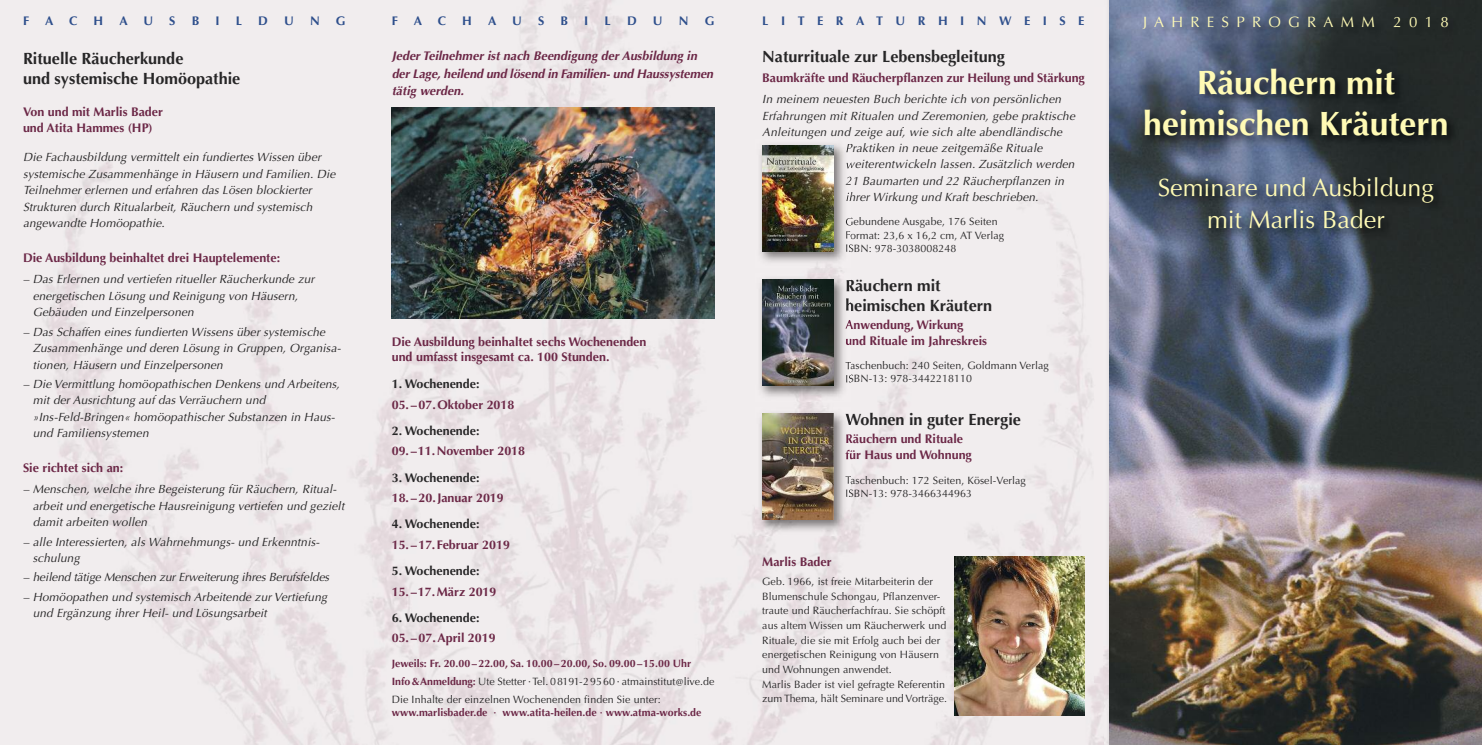
<style>
.page{position:relative;width:1482px;height:745px;background:#fff}
.page>*{position:absolute;margin:0;border:0;box-sizing:border-box;transform-origin:0 0}
.t1{font:700 33.75px/41.2px "Optima";color:#fffab5;text-align:center}
.t2{font:25px/32.5px "Optima";color:#fffab5;text-align:center}
.t3{font:700 16.25px/20.2px "Optima";color:#272627}
.t4{font:15px "Optima";letter-spacing:.485em;color:#fffab5}
.t5{font:700 12.5px/16.2px "Optima";color:#6c2847}
.t6{font:italic 700 12.5px/17.5px "Optima";letter-spacing:-.005em;color:#6c2847}
.t7{font:700 12.5px "Optima";color:#272627}
.t8{font:700 12.5px "Optima";letter-spacing:1em;color:#2e4f8c}
.t9{font:italic 11.88px/16.5px "Optima";letter-spacing:.01em;color:#272627}
.t10{font:10.62px/14.6px "Optima";letter-spacing:.01em;color:#272627}
.t11{font:700 10.62px "Optima";color:#6c2847}
.s1{font-weight:700;color:#6c2847}
</style>
<div class="page">
<img style="left:0;top:0;width:1103px;height:744px">
<img style="left:392px;top:108px;width:322px;height:210px">
<img style="left:954px;top:556px;width:130px;height:159px">
<img style="left:755px;top:139px;width:95px;height:129px">
<svg style="left:846px;top:143px;width:4px;height:9px"></svg>
<svg style="left:846px;top:162px;width:4px;height:6px"></svg>
<svg style="left:845px;top:176px;width:5px;height:9px"></svg>
<svg style="left:846px;top:192px;width:4px;height:9px"></svg>
<svg style="left:845px;top:217px;width:5px;height:8px"></svg>
<svg style="left:846px;top:231px;width:4px;height:7px"></svg>
<svg style="left:846px;top:244px;width:4px;height:8px"></svg>
<img style="left:762px;top:146px;width:71px;height:105px">
<img style="left:755px;top:273px;width:95px;height:128px">
<svg style="left:846px;top:279px;width:4px;height:12px"></svg>
<svg style="left:846px;top:298px;width:4px;height:12px"></svg>
<svg style="left:845px;top:319px;width:5px;height:9px"></svg>
<svg style="left:845px;top:338px;width:5px;height:7px"></svg>
<svg style="left:845px;top:361px;width:5px;height:8px"></svg>
<svg style="left:846px;top:375px;width:4px;height:7px"></svg>
<img style="left:762px;top:280px;width:71px;height:105px">
<img style="left:755px;top:407px;width:95px;height:128px">
<svg style="left:845px;top:413px;width:5px;height:12px"></svg>
<svg style="left:846px;top:433px;width:4px;height:10px"></svg>
<svg style="left:845px;top:449px;width:5px;height:10px"></svg>
<svg style="left:845px;top:475px;width:5px;height:8px"></svg>
<svg style="left:846px;top:489px;width:4px;height:7px"></svg>
<img style="left:762px;top:413px;width:71px;height:106px">
<img style="left:1103px;top:0;width:6px;height:744px">
<img style="left:1109px;top:0;width:372px;height:744px">
<img style="left:1094px;top:8px;width:387px;height:674px">
<p class="t8" style="left:23px;top:16px;width:8px">F</p>
<p class="t8" style="left:45px;top:16px;width:10px">A</p>
<p class="t8" style="left:69px;top:16px;width:10px">C</p>
<p class="t8" style="left:94px;top:16px;width:11px">H</p>
<p class="t8" style="left:119px;top:16px;width:35px">A U</p>
<p class="t8" style="left:169px;top:16px;width:8px">S</p>
<p class="t8" style="left:192px;top:16px;width:9px">B</p>
<p class="t8" style="left:215px;top:16px;width:6px">I</p>
<p class="t8" style="left:236px;top:16px;width:8px">L</p>
<p class="t8" style="left:258px;top:16px;width:11px">D</p>
<p class="t8" style="left:284px;top:16px;width:11px">U</p>
<p class="t8" style="left:310px;top:16px;width:11px">N</p>
<p class="t8" style="left:336px;top:16px;width:11px">G</p>
<h3 class="t3" style="left:23px;top:50px;width:219px">Rituelle Räucherkunde<br>und systemische Homöopathie</h3>
<p class="t5" style="left:23px;top:106px;width:141px;line-height:15.2px">Von und mit Marlis Bader und Atita Hammes (HP)</p>
<p class="t9" style="left:23px;top:150px;width:314px">Die Fachausbildung vermittelt ein fundiertes Wissen über systemische Zusammenhänge in Häusern und Familien. Die Teilnehmer erlernen und erfahren das Lösen blockierter Strukturen durch Ritualarbeit, Räuchern und systemisch angewandte Homöopathie.</p>
<p class="t5" style="left:23px;top:250px;width:258px">Die Ausbildung beinhaltet drei Hauptelemente:</p>
<p class="t9" style="left:33px;top:272px;width:283px;text-indent:-10px">– Das Erlernen und vertiefen ritueller Räucherkunde zur energetischen Lösung und Reinigung von Häusern,<br>Gebäuden und Einzelpersonen</p>
<p class="t9" style="left:33px;top:324px;width:309px;text-indent:-10px">– Das Schaffen eines fundierten Wissens über systemische<br>Zusammenhänge und deren Lösung in Gruppen, Organisa&shy;tionen, Häusern und Einzelpersonen</p>
<p class="t9" style="left:33px;top:376px;width:308px;text-indent:-10px">– Die Vermittlung homöopathischen Denkens und Arbeitens, mit der Ausrichtung auf das Verräuchern und »Ins-Feld-Bringen« homöopathischer Substanzen in Haus&shy;und Familiensystemen</p>
<p class="t5" style="left:23px;top:460px;width:102px">Sie richtet sich an:</p>
<p class="t9" style="left:33px;top:482px;width:313px;text-indent:-10px">– Menschen, welche ihre Begeisterung für Räuchern, Ritual&shy;arbeit und energetische Hausreinigung vertiefen und gezielt damit arbeiten wollen</p>
<p class="t9" style="left:33px;top:534px;width:287px;text-indent:-10px">– alle Interessierten, als Wahrnehmungs- und Erkenntnis&shy;schulung</p>
<p class="t9" style="left:23px;top:570px;width:307px">– heilend tätige Menschen zur Erweiterung ihres Berufsfeldes</p>
<p class="t9" style="left:33px;top:589px;width:296px;text-indent:-10px">– Homöopathen und systemisch Arbeitende zur Vertiefung und Ergänzung ihrer Heil- und Lösungsarbeit</p>
<p class="t8" style="left:392px;top:16px;width:8px">F</p>
<p class="t8" style="left:413px;top:16px;width:10px">A</p>
<p class="t8" style="left:438px;top:16px;width:10px">C</p>
<p class="t8" style="left:462px;top:16px;width:11px">H</p>
<p class="t8" style="left:488px;top:16px;width:35px">A U</p>
<p class="t8" style="left:538px;top:16px;width:8px">S</p>
<p class="t8" style="left:560px;top:16px;width:9px">B</p>
<p class="t8" style="left:584px;top:16px;width:6px">I</p>
<p class="t8" style="left:604px;top:16px;width:8px">L</p>
<p class="t8" style="left:627px;top:16px;width:11px">D</p>
<p class="t8" style="left:653px;top:16px;width:11px">U</p>
<p class="t8" style="left:678px;top:16px;width:11px">N</p>
<p class="t8" style="left:704px;top:16px;width:11px">G</p>
<p class="t6" style="left:392px;top:48px;width:323px">Jeder Teilnehmer ist nach Beendigung der Ausbildung in der Lage, heilend und lösend in Familien- und Haussystemen tätig werden.</p>
<p class="t5" style="left:392px;top:335px;width:256px;line-height:15px">Die Ausbildung beinhaltet sechs Wochenenden und umfasst insgesamt ca. 100 Stunden.</p>
<p class="t7" style="left:392px;top:379px;width:89px">1. Wochenende:</p>
<p class="t5" style="left:392px;top:397px;width:124px">05.–07.Oktober 2018</p>
<p class="t7" style="left:392px;top:425px;width:89px">2. Wochenende:</p>
<p class="t5" style="left:392px;top:444px;width:135px">09.–11.November 2018</p>
<p class="t7" style="left:392px;top:472px;width:89px">3. Wochenende:</p>
<p class="t5" style="left:392px;top:490px;width:114px">18.–20.Januar 2019</p>
<p class="t7" style="left:392px;top:519px;width:89px">4. Wochenende:</p>
<p class="t5" style="left:392px;top:537px;width:120px">15.–17.Februar 2019</p>
<p class="t7" style="left:392px;top:565px;width:89px">5. Wochenende:</p>
<p class="t5" style="left:392px;top:584px;width:106px">15.–17.März 2019</p>
<p class="t7" style="left:392px;top:612px;width:89px">6. Wochenende:</p>
<p class="t5" style="left:392px;top:630px;width:105px">05.–07.April 2019</p>
<p class="t10" style="left:392px;top:654px;width:324px;line-height:18.1px"><span class="s1">Jeweils: Fr. 20.00–22.00, Sa. 10.00–20.00, So. 09.00–15.00 Uhr<br>Info&amp;Anmeldung:</span> Ute Stetter ·Tel.08191-29560 · atmainstitut@live.de<br>Die Inhalte der einzelnen Wochenenden finden Sie unter:</p>
<p class="t11" style="left:392px;top:707px;width:311px">www.marlisbader.de · www.atita-heilen.de · www.atma-works.de</p>
<p class="t8" style="left:762px;top:16px;width:324px">LITERATURHINWEISE</p>
<h3 class="t3" style="left:762px;top:48px;width:244px">Naturrituale zur Lebensbegleitung</h3>
<p class="t5" style="left:762px;top:71px;width:324px">Baumkräfte und Räucherpflanzen zur Heilung und Stärkung</p>
<p class="t9" style="left:762px;top:92px;width:300px">In meinem neuesten Buch berichte ich von persönlichen</p>
<p class="t9" style="left:762px;top:108px;width:314px">Erfahrungen mit Ritualen und Zeremonien, gebe praktische</p>
<p class="t9" style="left:762px;top:125px;width:301px">Anleitungen und zeige auf, wie sich alte abendländische</p>
<p class="t9" style="left:845px;top:141px;width:199px">Praktiken in neue zeitgemäße Rituale</p>
<p class="t9" style="left:845px;top:157px;width:231px">weiterentwickeln lassen. Zusätzlich werden</p>
<p class="t9" style="left:845px;top:173px;width:220px">21 Baumarten und 22 Räucherpflanzen in</p>
<p class="t9" style="left:845px;top:190px;width:195px">ihrer Wirkung und Kraft beschrieben.</p>
<p class="t10" style="left:845px;top:216px;width:160px;line-height:13.1px">Gebundene Ausgabe, 176 Seiten<br>Format: 23,6 x 16,2 cm, AT Verlag<br>ISBN: 978-3038008248</p>
<h3 class="t3" style="left:845px;top:277px;width:148px;line-height:19.2px">Räuchern mit heimischen Kräutern</h3>
<p class="t5" style="left:845px;top:317px;width:143px">Anwendung, Wirkung und Rituale im Jahreskreis</p>
<p class="t10" style="left:845px;top:360px;width:205px;line-height:13.1px">Taschenbuch: 240 Seiten, Goldmann Verlag<br>ISBN-13: 978-3442218110</p>
<h3 class="t3" style="left:845px;top:410px;width:177px">Wohnen in guter Energie</h3>
<p class="t5" style="left:845px;top:431px;width:128px">Räuchern und Rituale für Haus und Wohnung</p>
<p class="t10" style="left:845px;top:474px;width:182px;line-height:13.1px">Taschenbuch: 172 Seiten, Kösel-Verlag<br>ISBN-13: 978-3466344963</p>
<p class="t5" style="left:762px;top:554px;width:71px">Marlis Bader</p>
<p class="t10" style="left:762px;top:575px;width:186px">Geb. 1966, ist freie Mitarbeiterin der Blumenschule Schongau, Pflanzenver&shy;traute und Räucherfachfrau. Sie schöpft aus altem Wissen um Räucherwerk und Rituale, die sie mit Erfolg auch bei der energetischen Reinigung von Häusern und Wohnungen anwendet.<br>Marlis Bader ist viel gefragte Referentin zum Thema, hält Seminare undVorträge.</p>
<p class="t4" style="left:1142px;top:16px;width:307px">JAHRESPROGRAMM 2018</p>
<h1 class="t1" style="left:1143px;top:65px;width:306px">Räuchern mit heimischen Kräutern</h1>
<h2 class="t2" style="left:1157px;top:173px;width:278px">Seminare und Ausbildung mit Marlis Bader</h2>
</div>
